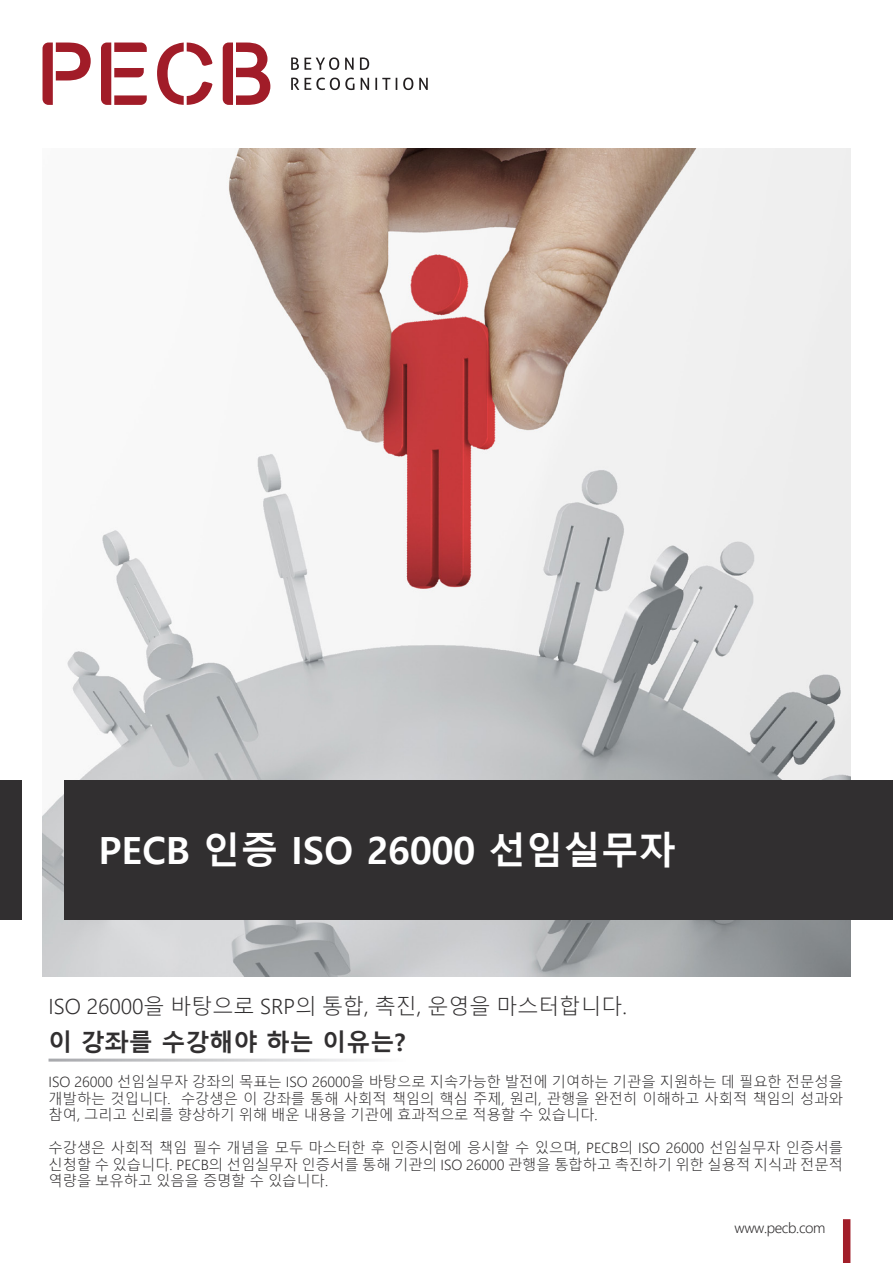
<style>
.page{position:relative;width:893px;height:1263px;background:#fff}
.page>*{position:absolute;margin:0;border:0;box-sizing:border-box;transform-origin:0 0}
.t1{font:700 37.5px "Malgun Gothic";color:#fff}
.t2{font:700 24px "Malgun Gothic";color:#312f30}
.t3{font:300 21px "Malgun Gothic";color:#312f30}
.Bullet_Points{font:300 14.25px/16.5px "Malgun Gothic";color:#312f30;text-align:justify}
.Bullet_Points-2{font:300 14.25px "Malgun Gothic";letter-spacing:-.025em;color:#312f30}
</style>
<div class="page">
<img style="left:43px;top:149px;width:807px;height:828px">
<div style="left:843px;top:1219px;width:7px;height:44px;background:#a11e29"></div>
<div style="left:65px;top:780px;width:828px;height:140px;background:#312f30"></div>
<div style="left:0;top:780px;width:21px;height:140px;background:#312f30"></div>
<svg style="left:43px;top:43px;width:48px;height:62px"></svg>
<svg style="left:101px;top:43px;width:46px;height:62px"></svg>
<svg style="left:157px;top:43px;width:55px;height:62px"></svg>
<svg style="left:223px;top:43px;width:47px;height:62px"></svg>
<svg style="left:291px;top:57px;width:48px;height:13px"></svg>
<svg style="left:345px;top:58px;width:9px;height:12px"></svg>
<svg style="left:360px;top:57px;width:9px;height:13px"></svg>
<svg style="left:291px;top:78px;width:8px;height:12px"></svg>
<svg style="left:305px;top:78px;width:49px;height:12px"></svg>
<svg style="left:361px;top:78px;width:8px;height:12px"></svg>
<svg style="left:375px;top:78px;width:15px;height:12px"></svg>
<svg style="left:396px;top:78px;width:1px;height:12px"></svg>
<svg style="left:403px;top:78px;width:10px;height:12px"></svg>
<svg style="left:419px;top:78px;width:9px;height:12px"></svg>
<p class="t1" style="left:99px;top:828px;width:579px">PECB 인증 ISO 26000 선임실무자</p>
<p class="t3" style="left:49px;top:994px;width:580px">ISO 26000을 바탕으로 SRP의 통합, 촉진, 운영을 마스터합니다.</p>
<p class="t2" style="left:49px;top:1028px;width:358px">이 강좌를 수강해야 하는 이유는?</p>
<p class="Bullet_Points" style="left:49px;top:1074px;width:796px">ISO 26000 선임실무자 강좌의 목표는 ISO 26000을 바탕으로 지속가능한 발전에 기여하는 기관을 지원하는 데 필요한 전문성을 개발하는 것입니다. 수강생은 이 강좌를 통해 사회적 책임의 핵심 주제, 원리, 관행을 완전히 이해하고 사회적 책임의 성과와 참여, 그리고 신뢰를 향상하기 위해 배운 내용을 기관에 효과적으로 적용할 수 있습니다.</p>
<p class="Bullet_Points" style="left:49px;top:1140px;width:796px">수강생은 사회적 책임 필수 개념을 모두 마스터한 후 인증시험에 응시할 수 있으며, PECB의 ISO 26000 선임실무자 인증서를 신청할 수 있습니다. PECB의 선임실무자 인증서를 통해 기관의 ISO 26000 관행을 통합하고 촉진하기 위한 실용적 지식과 전문적 역량을 보유하고 있음을 증명할 수 있습니다.</p>
<p class="Bullet_Points-2" style="left:735px;top:1219px;width:92px">www.pecb.com</p>
</div>
